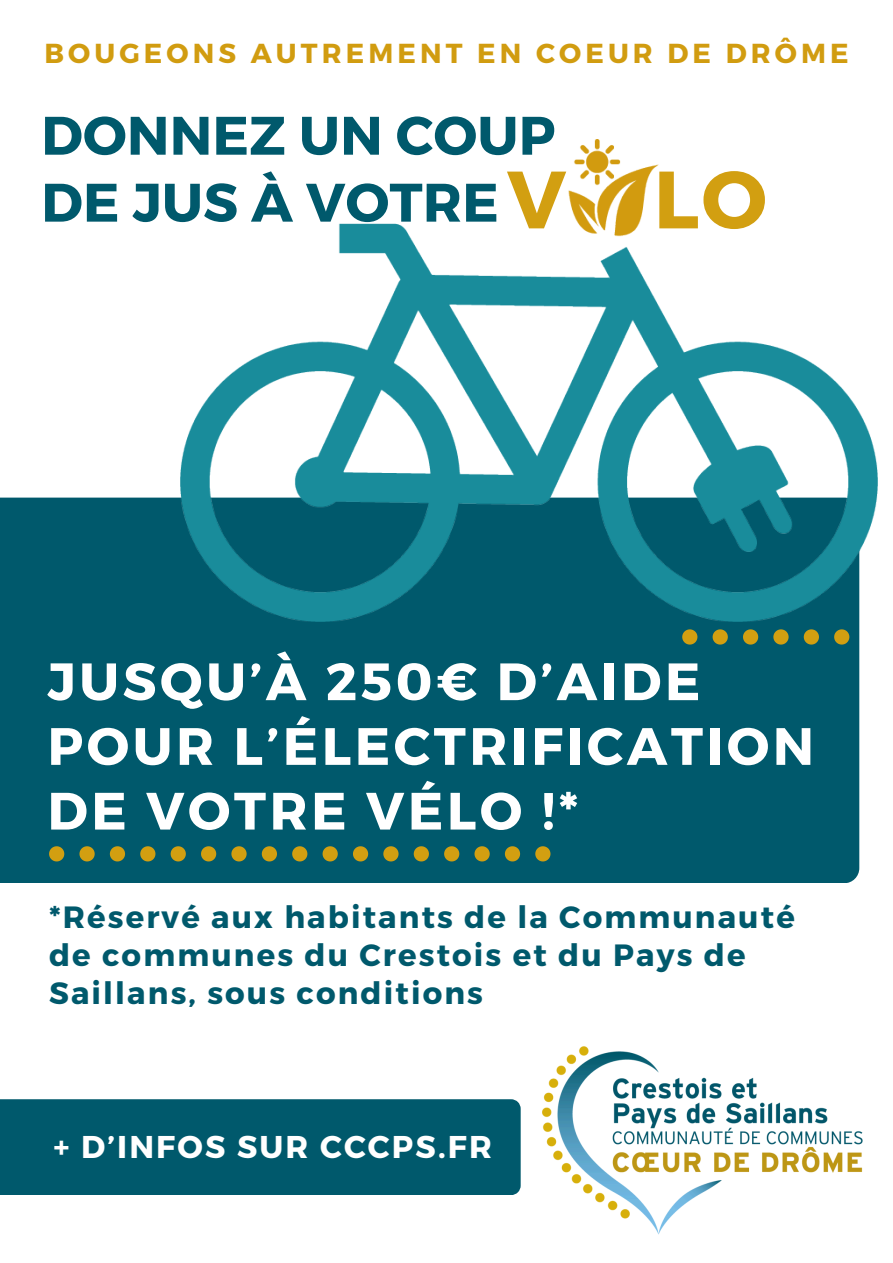
<style>
.page{position:relative;width:893px;height:1263px;background:#fff}
.page>*{position:absolute;margin:0;border:0;box-sizing:border-box;transform-origin:0 0}
.t1{font:700 81.15px "Montserrat";color:#d29f11}
.t2{font:700 54.07px/66.9px "Montserrat";letter-spacing:.005em;color:#00596c}
.t3{font:700 52.5px/64.7px "Montserrat";letter-spacing:.07em;color:#fff}
.t4{font:700 31.5px "Montserrat";letter-spacing:.07em;color:#fff}
.t5{font:700 30.75px/37.7px "Montserrat";letter-spacing:.07em;color:#00596c}
.t6{font:700 27.45px "Montserrat";letter-spacing:.15em;color:#d19c10}
</style>
<div class="page">
<div style="left:0;top:498px;width:859px;height:385px;background:#00596c"></div>
<img style="left:180px;top:139px;width:697px;height:483px">
<svg style="left:49px;top:846px;width:501px;height:15px"></svg>
<img style="left:542px;top:1046px;width:321px;height:189px">
<div style="left:0;top:1099px;width:520px;height:96px;background:#00596c"></div>
<svg style="left:682px;top:629px;width:167px;height:15px"></svg>
<h2 class="t6" style="left:44px;top:36px;width:806px">BOUGEONS AUTREMENT EN COEUR DE DRÔME</h2>
<p class="t2" style="left:41px;top:99px;width:516px">DONNEZ UN COUP<br>DE JUS À VOTRE</p>
<p class="t1" style="left:507px;top:147px;width:261px">V LO</p>
<h4 class="t3" style="left:47px;top:646px;width:768px">JUSQU’À 250€ D’AIDE<br>POUR L’ÉLECTRIFICATION<br>DE VOTRE VÉLO !*</h4>
<h3 class="t5" style="left:49px;top:897px;width:747px">*Réservé aux habitants de la Communauté de communes du Crestois et du Pays de<br>Saillans, sous conditions</h3>
<p class="t4" style="left:53px;top:1126px;width:440px">+ D’INFOS SUR CCCPS.FR</p>
</div>
